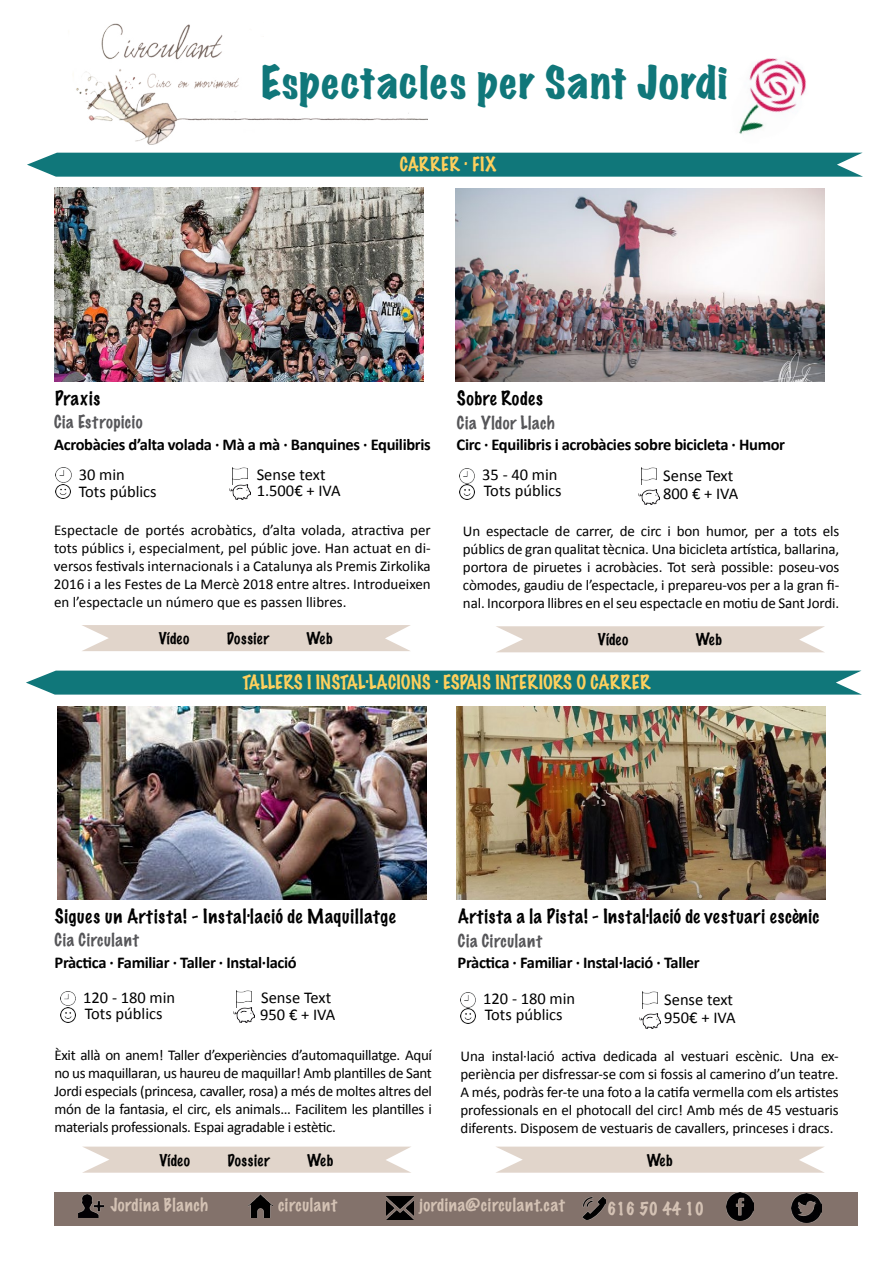
<style>
.page{position:relative;width:893px;height:1263px;background:#fff}
.page>*{position:absolute;margin:0;border:0;box-sizing:border-box;transform-origin:0 0}
.t1{font:expanded 40.5px "Marker Felt";letter-spacing:.035em;color:#10777a}
.t2{font:100 18px "Marker Felt";letter-spacing:.045em;color:#000}
.t3{font:100 18px "Marker Felt";color:#ffd05d}
.t4{font:100 18px "Marker Felt";letter-spacing:.035em;color:#ffd05d}
.t5{font:700 16.5px "Calibri";letter-spacing:-.02em;color:#000}
.t6{font:16.5px/16px "Calibri";color:#000}
.t7{font:100 16.5px "Marker Felt";letter-spacing:.04em;color:#d4c2b4}
.t8{font:100 16.5px "Marker Felt";letter-spacing:.045em;color:#565659}
.t9{font:15px/18px "Calibri";letter-spacing:-.01em;color:#000;text-align:justify}
.t10{font:100 15px "Marker Felt";letter-spacing:.02em;color:#000}
.t11{font:100 15px "Marker Felt";letter-spacing:.04em;color:#000}
</style>
<div class="page">
<img style="left:56px;top:23px;width:371px;height:130px">
<div style="left:54px;top:1192px;width:608px;height:34px;background:#83726b"></div>
<div style="left:570px;top:1192px;width:288px;height:34px;background:#83726b"></div>
<img style="left:79px;top:1195px;width:25px;height:23px">
<img style="left:582px;top:1197px;width:23px;height:23px">
<img style="left:386px;top:1197px;width:28px;height:23px">
<img style="left:249px;top:1195px;width:23px;height:23px">
<img style="left:726px;top:1193px;width:28px;height:27px">
<img style="left:792px;top:1193px;width:29px;height:30px">
<img style="left:690px;top:58px;width:165px;height:95px">
<svg style="left:27px;top:153px;width:836px;height:24px;background:#1b7d80"></svg>
<img style="left:54px;top:188px;width:369px;height:193px">
<img style="left:56px;top:468px;width:15px;height:14px">
<img style="left:56px;top:484px;width:15px;height:15px">
<img style="left:232px;top:467px;width:15px;height:17px">
<img style="left:229px;top:485px;width:21px;height:15px">
<img style="left:455px;top:189px;width:369px;height:193px">
<img style="left:459px;top:468px;width:16px;height:15px">
<img style="left:459px;top:485px;width:15px;height:15px">
<img style="left:642px;top:468px;width:15px;height:13px">
<img style="left:638px;top:489px;width:21px;height:15px">
<svg style="left:82px;top:625px;width:329px;height:26px;background:#e3d8cf"></svg>
<svg style="left:496px;top:626px;width:329px;height:26px;background:#e3d8cf"></svg>
<img style="left:58px;top:707px;width:369px;height:193px">
<img style="left:60px;top:991px;width:16px;height:31px">
<img style="left:237px;top:990px;width:15px;height:13px">
<img style="left:234px;top:1008px;width:21px;height:15px">
<svg style="left:26px;top:671px;width:836px;height:24px;background:#1b7d80"></svg>
<img style="left:456px;top:707px;width:369px;height:193px">
<img style="left:460px;top:992px;width:16px;height:15px">
<img style="left:460px;top:1009px;width:15px;height:15px">
<img style="left:643px;top:992px;width:15px;height:13px">
<img style="left:639px;top:1013px;width:21px;height:15px">
<svg style="left:82px;top:1146px;width:329px;height:27px;background:#e4d9d0"></svg>
<svg style="left:496px;top:1146px;width:328px;height:27px;background:#e4d9d0"></svg>
<h1 class="t1" style="left:261px;top:51px;width:468px">Espectacles per Sant Jordi</h1>
<p class="t4" style="left:400px;top:150px;width:98px">CARRER · FIX</p>
<p class="t2" style="left:55px;top:384px;width:46px">Praxis</p>
<p class="t5" style="left:54px;top:434px;width:378px">Acrobàcies d’alta volada · Mà a mà · Banquines · Equilibris</p>
<p class="t8" style="left:54px;top:409px;width:90px">Cia Estropicio</p>
<p class="t6" style="left:79px;top:465px;width:79px;line-height:17.5px">30 min<br>Tots públics</p>
<p class="t6" style="left:257px;top:467px;width:85px">Sense text<br>1.500€ + IVA</p>
<p class="t9" style="left:54px;top:521px;width:378px">Espectacle de portés acrobàtics, d’alta volada, atractiva per tots públics i, especialment, pel públic jove. Han actuat en di&shy;versos festivals internacionals i a Catalunya als Premis Zirkolika 2016 i a les Festes de La Mercè 2018 entre altres. Introdueixen en l’espectacle un número que es passen llibres.</p>
<p class="t2" style="left:457px;top:384px;width:87px">Sobre Rodes</p>
<p class="t5" style="left:457px;top:434px;width:330px">Circ · Equilibris i acrobàcies sobre bicicleta · Humor</p>
<p class="t8" style="left:457px;top:409px;width:99px">Cia Yldor Llach</p>
<p class="t6" style="left:482px;top:467px;width:81px">35 - 40 min<br>Tots públics</p>
<p class="t6" style="left:663px;top:466px;width:77px;line-height:18.5px">Sense Text<br>800 € + IVA</p>
<p class="t9" style="left:463px;top:522px;width:378px">Un espectacle de carrer, de circ i bon humor, per a tots els públics de gran qualitat tècnica. Una bicicleta artística, ballarina, portora de piruetes i acrobàcies. Tot serà possible: poseu-vos còmodes, gaudiu de l’espectacle, i prepareu-vos per a la gran fi&shy;nal. Incorpora llibres en el seu espectacle en motiu de Sant Jordi.</p>
<p class="t10" style="left:159px;top:626px;width:32px">Vídeo</p>
<p class="t11" style="left:227px;top:626px;width:44px">Dossier</p>
<p class="t10" style="left:307px;top:626px;width:27px">Web</p>
<p class="t10" style="left:598px;top:628px;width:32px">Vídeo</p>
<p class="t10" style="left:696px;top:628px;width:27px">Web</p>
<p class="t3" style="left:242px;top:667px;width:410px">TALLERS I INSTAL·LACIONS · ESPAIS INTERIORS O CARRER</p>
<p class="t2" style="left:458px;top:902px;width:363px">Artista a la Pista! - Instal·lació de vestuari escènic</p>
<p class="t5" style="left:458px;top:952px;width:244px">Pràctica · Familiar · Instal·lació · Taller</p>
<p class="t2" style="left:55px;top:902px;width:342px">Sigues un Artista! - Instal·lació de Maquillatge</p>
<p class="t5" style="left:55px;top:952px;width:244px">Pràctica · Familiar · Taller · Instal·lació</p>
<p class="t8" style="left:55px;top:926px;width:86px">Cia Circulant</p>
<p class="t8" style="left:458px;top:927px;width:86px">Cia Circulant</p>
<p class="t6" style="left:83px;top:989px;width:94px">120 - 180 min<br>Tots públics</p>
<p class="t6" style="left:260px;top:990px;width:77px">Sense Text<br>950 € + IVA</p>
<p class="t9" style="left:54px;top:1046px;width:379px">Èxit allà on anem! Taller d’experiències d’automaquillatge. Aquí no us maquillaran, us haureu de maquillar! Amb plantilles de Sant Jordi especials (princesa, cavaller, rosa) a més de moltes altres del món de la fantasia, el circ, els animals... Facilitem les plantilles i materials professionals. Espai agradable i estètic.</p>
<p class="t6" style="left:483px;top:991px;width:94px">120 - 180 min<br>Tots públics</p>
<p class="t6" style="left:664px;top:990px;width:73px;line-height:18.5px">Sense text<br>950€ + IVA</p>
<p class="t9" style="left:461px;top:1047px;width:380px">Una instal·lació activa dedicada al vestuari escènic. Una ex&shy;periència per disfressar-se com si fossis al camerino d’un teatre.<br>A més, podràs fer-te una foto a la catifa vermella com els artistes professionals en el photocall del circ! Amb més de 45 vestuaris diferents. Disposem de vestuaris de cavallers, princeses i dracs.</p>
<p class="t10" style="left:159px;top:1148px;width:32px">Vídeo</p>
<p class="t11" style="left:227px;top:1148px;width:44px">Dossier</p>
<p class="t10" style="left:307px;top:1148px;width:27px">Web</p>
<p class="t10" style="left:647px;top:1148px;width:27px">Web</p>
<p class="t7" style="left:110px;top:1192px;width:99px">Jordina Blanch</p>
<p class="t7" style="left:278px;top:1192px;width:61px">circulant</p>
<p class="t7" style="left:420px;top:1192px;width:147px">jordina@circulant.cat</p>
<p class="t7" style="left:607px;top:1195px;width:99px">616 50 44 10</p>
</div>
